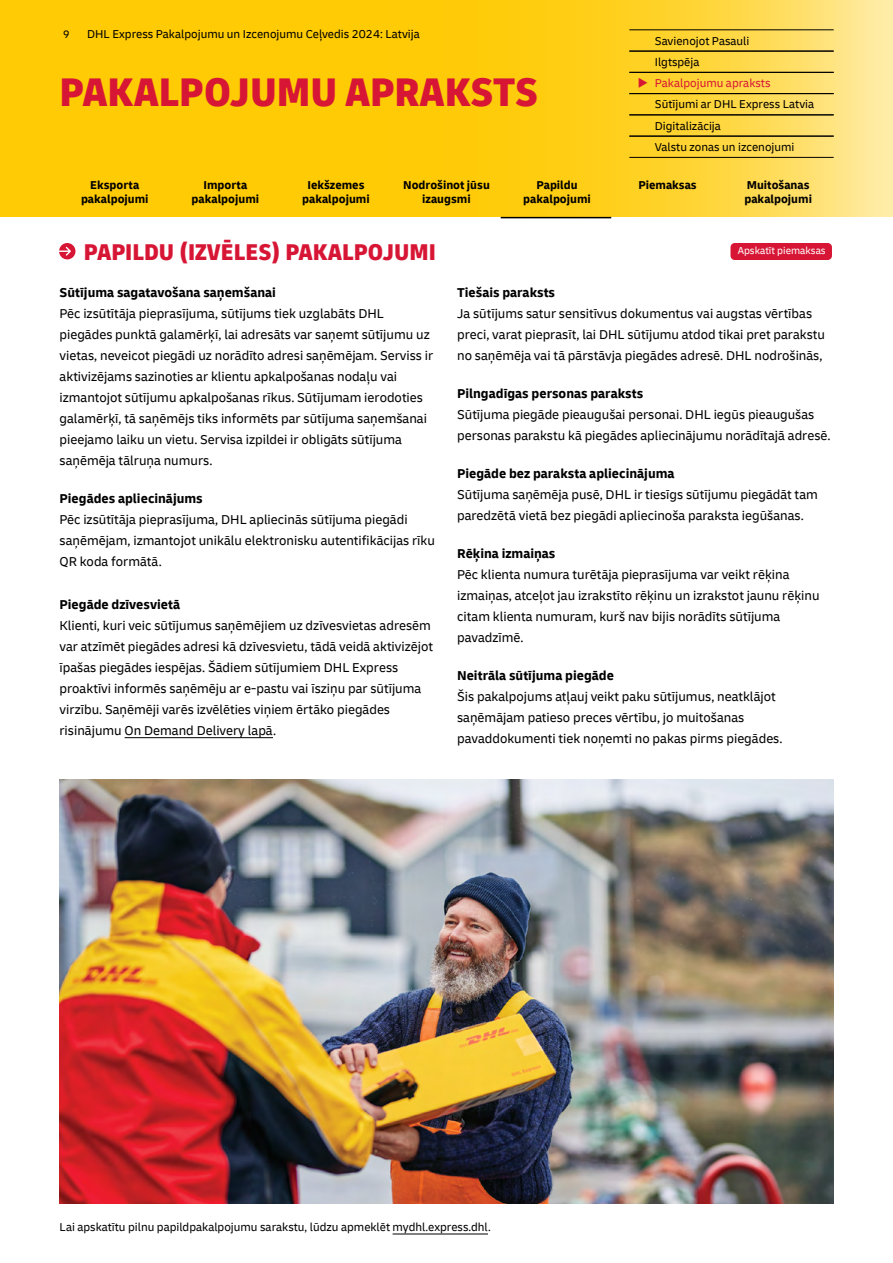
<style>
.page{position:relative;width:893px;height:1263px;background:#fff}
.page>*{position:absolute;margin:0;border:0;box-sizing:border-box;transform-origin:0 0}
.t1{font:900 condensed 42px "Delivery";color:#d71635}
.t2{font:900 condensed 24px "Delivery";color:#d71635}
.P_Copy_text{font:13.5px/21px "Delivery";color:#000}
.H4_Paragraph_header{font:700 13.5px "Delivery";color:#000}
.NOTE_Footer_text{font:12px/21.3px "Delivery";color:#000}
.t3{font:700 12px/13.5px "Delivery";color:#000;text-align:center}
.t4{font:11.25px "Delivery";color:#000}
.P_Copy_text-2{font:10.5px "Delivery";color:#fff}
.s1{color:#d71635}
</style>
<div class="page">
<svg style="left:0;top:0;width:893px;height:217px;background:#fecf20"></svg>
<hr style="left:629px;top:30px;width:205px;height:1px;background:#000">
<hr style="left:629px;top:51px;width:205px;height:1px;background:#000">
<hr style="left:629px;top:72px;width:205px;height:1px;background:#000">
<hr style="left:629px;top:93px;width:205px;height:1px;background:#000">
<hr style="left:629px;top:115px;width:205px;height:1px;background:#000">
<hr style="left:629px;top:136px;width:205px;height:1px;background:#000">
<hr style="left:629px;top:157px;width:205px;height:1px;background:#000">
<hr style="left:501px;top:217px;width:110px;height:1px;background:#000">
<svg style="left:59px;top:243px;width:16px;height:17px"></svg>
<div style="left:730px;top:243px;width:102px;height:17px;background:#d71635;border-radius:4px"></div>
<hr style="left:125px;top:737px;width:148px;height:1px;background:#000">
<img style="left:60px;top:780px;width:773px;height:423px">
<hr style="left:393px;top:1234px;width:95px;height:1px;background:#000">
<p class="t4" style="left:63px;top:28px;width:8px">9</p>
<p class="NOTE_Footer_text" style="left:87px;top:24px;width:334px">DHL Express Pakalpojumu un Izcenojumu Ceļvedis 2024: Latvija</p>
<h1 class="t1" style="left:60px;top:65px;width:480px">PAKALPOJUMU APRAKSTS</h1>
<p class="NOTE_Footer_text" style="left:655px;top:30px;width:96px">Savienojot Pasauli<br>Ilgtspēja</p>
<p class="NOTE_Footer_text" style="left:655px;top:72px;width:161px;text-indent:-17px"><span class="s1">◆ Pakalpojumu apraksts<br></span>Sūtījumi ar DHL Express Latvia<br>Digitalizācija<br>Valstu zonas un izcenojumi</p>
<p class="t3" style="left:81px;top:178px;width:69px">Eksporta pakalpojumi</p>
<p class="t3" style="left:192px;top:178px;width:69px">Importa pakalpojumi</p>
<p class="t3" style="left:302px;top:178px;width:69px">Iekšzemes pakalpojumi</p>
<p class="t3" style="left:403px;top:178px;width:88px">Nodrošinot jūsu izaugsmi</p>
<p class="t3" style="left:523px;top:178px;width:69px">Papildu pakalpojumi</p>
<p class="t3" style="left:638px;top:178px;width:60px">Piemaksas</p>
<p class="t3" style="left:744px;top:178px;width:69px;text-align:left">Muitošanas pakalpojumi</p>
<h2 class="t2" style="left:84px;top:237px;width:353px">PAPILDU (IZVĒLES) PAKALPOJUMI</h2>
<p class="P_Copy_text-2" style="left:738px;top:244px;width:90px">Apskatīt piemaksas</p>
<h4 class="H4_Paragraph_header" style="left:60px;top:284px;width:218px">Sūtījuma sagatavošana saņemšanai</h4>
<p class="P_Copy_text" style="left:60px;top:303px;width:375px">Pēc izsūtītāja pieprasījuma, sūtījums tiek uzglabāts DHL piegādes punktā galamērķī, lai adresāts var saņemt sūtījumu uz vietas, neveicot piegādi uz norādīto adresi saņēmējam. Serviss ir aktivizējams sazinoties ar klientu apkalpošanas nodaļu vai izmantojot sūtījumu apkalpošanas rīkus. Sūtījumam ierodoties galamērķī, tā saņēmējs tiks informēts par sūtījuma saņemšanai pieejamo laiku un vietu. Servisa izpildei ir obligāts sūtījuma saņēmēja tālruņa numurs.</p>
<h4 class="H4_Paragraph_header" style="left:60px;top:490px;width:145px">Piegādes apliecinājums</h4>
<p class="P_Copy_text" style="left:60px;top:509px;width:377px">Pēc izsūtītāja pieprasījuma, DHL apliecinās sūtījuma piegādi saņēmējam, izmantojot unikālu elektronisku autentifikācijas rīku<br>QR koda formātā.</p>
<h4 class="H4_Paragraph_header" style="left:60px;top:596px;width:122px">Piegāde dzīvesvietā</h4>
<p class="P_Copy_text" style="left:60px;top:615px;width:375px">Klienti, kuri veic sūtījumus saņēmējiem uz dzīvesvietas adresēm var atzīmēt piegādes adresi kā dzīvesvietu, tādā veidā aktivizējot īpašas piegādes iespējas. Šādiem sūtījumiem DHL Express proaktīvi informēs saņēmēju ar e-pastu vai īsziņu par sūtījuma virzību. Saņēmēji varēs izvēlēties viņiem ērtāko piegādes risinājumu On Demand Delivery lapā.</p>
<h4 class="H4_Paragraph_header" style="left:457px;top:284px;width:100px">Tiešais paraksts</h4>
<p class="P_Copy_text" style="left:457px;top:303px;width:369px">Ja sūtījums satur sensitīvus dokumentus vai augstas vērtības preci, varat pieprasīt, lai DHL sūtījumu atdod tikai pret parakstu no saņēmēja vai tā pārstāvja piegādes adresē. DHL nodrošinās,</p>
<h4 class="H4_Paragraph_header" style="left:457px;top:385px;width:188px">Pilngadīgas personas paraksts</h4>
<p class="P_Copy_text" style="left:457px;top:404px;width:375px">Sūtījuma piegāde pieaugušai personai. DHL iegūs pieaugušas personas parakstu kā piegādes apliecinājumu norādītajā adresē.</p>
<h4 class="H4_Paragraph_header" style="left:457px;top:465px;width:219px">Piegāde bez paraksta apliecinājuma</h4>
<p class="P_Copy_text" style="left:457px;top:484px;width:362px">Sūtījuma saņēmēja pusē, DHL ir tiesīgs sūtījumu piegādāt tam paredzētā vietā bez piegādi apliecinoša paraksta iegūšanas.</p>
<h4 class="H4_Paragraph_header" style="left:457px;top:545px;width:100px">Rēķina izmaiņas</h4>
<p class="P_Copy_text" style="left:457px;top:564px;width:364px">Pēc klienta numura turētāja pieprasījuma var veikt rēķina izmaiņas, atceļot jau izrakstīto rēķinu un izrakstot jaunu rēķinu citam klienta numuram, kurš nav bijis norādīts sūtījuma pavadzīmē.</p>
<h4 class="H4_Paragraph_header" style="left:457px;top:667px;width:158px">Neitrāla sūtījuma piegāde</h4>
<p class="P_Copy_text" style="left:457px;top:686px;width:327px">Šis pakalpojums atļauj veikt paku sūtījumus, neatklājot saņēmājam patieso preces vērtību, jo muitošanas pavaddokumenti tiek noņemti no pakas pirms piegādes.</p>
<p class="NOTE_Footer_text" style="left:60px;top:1216px;width:433px">Lai apskatītu pilnu papildpakalpojumu sarakstu, lūdzu apmeklēt mydhl.express.dhl.</p>
</div>
